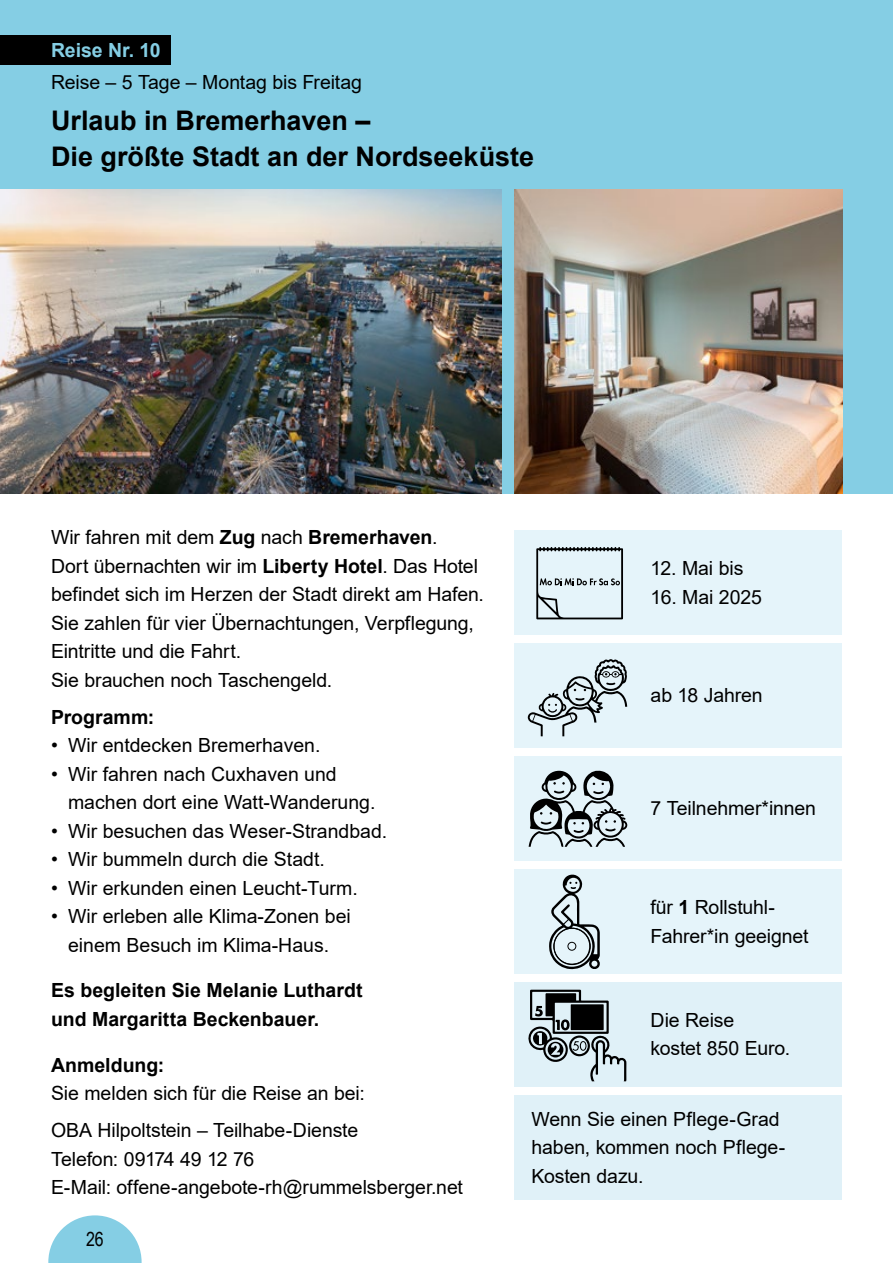
<style>
.page{position:relative;width:893px;height:1263px;background:#fff}
.page>*{position:absolute;margin:0;border:0;box-sizing:border-box;transform-origin:0 0}
.t1{font:700 27px/36px "Arial";color:#000}
.t2{font:19.5px/28.5px "Arial";letter-spacing:-.005em;color:#000}
.t3{font:700 19.5px/28.5px "Arial";color:#000}
.t4{font:700 19.5px "Arial";color:#85cee4}
.t5{font:19.5px "Arial Narrow";color:#000}
.s1{font-weight:700}
</style>
<div class="page">
<svg style="left:48px;top:1215px;width:94px;height:48px"></svg>
<div style="left:0;top:0;width:893px;height:493px;background:#85cee4"></div>
<div style="left:514px;top:1095px;width:328px;height:104px;background:#e0f1f8"></div>
<div style="left:514px;top:982px;width:328px;height:104px;background:#e0f1f8"></div>
<svg style="left:528px;top:990px;width:98px;height:91px"></svg>
<div style="left:514px;top:756px;width:328px;height:104px;background:#e5f4fa"></div>
<div style="left:515px;top:643px;width:327px;height:104px;background:#e5f4fa"></div>
<svg style="left:527px;top:659px;width:100px;height:77px"></svg>
<div style="left:515px;top:530px;width:327px;height:104px;background:#e5f4fa"></div>
<img style="left:515px;top:189px;width:328px;height:304px">
<img style="left:0;top:190px;width:502px;height:303px">
<div style="left:0;top:35px;width:170px;height:30px;background:#000"></div>
<svg style="left:536px;top:547px;width:87px;height:72px"></svg>
<svg style="left:528px;top:770px;width:99px;height:77px"></svg>
<div style="left:514px;top:869px;width:328px;height:104px;background:#e5f4fa"></div>
<svg style="left:549px;top:874px;width:51px;height:96px"></svg>
<p class="t4" style="left:51px;top:36px;width:111px">Reise Nr. 10</p>
<p class="t2" style="left:51px;top:68px;width:312px">Reise – 5 Tage – Montag bis Freitag</p>
<h1 class="t1" style="left:51px;top:103px;width:485px">Urlaub in Bremerhaven –<br>Die größte Stadt an der Nordseeküste</h1>
<p class="t4" style="left:140px;top:36px;width:24px">xx</p>
<p class="t2" style="left:51px;top:68px;width:184px">Projekt-Tage / 4 Tage</p>
<h1 class="t1" style="left:51px;top:130px;width:68px">Head</h1>
<p class="t2" style="left:51px;top:523px;width:434px">Wir fahren mit dem <span class="s1">Zug</span> nach <span class="s1">Bremerhaven</span>.<br>Dort übernachten wir im <span class="s1">Liberty Hotel</span>. Das Hotel befindet sich im Herzen der Stadt direkt am Hafen.<br>Sie zahlen für vier Übernachtungen, Verpflegung, Eintritte und die Fahrt.<br>Sie brauchen noch Taschengeld.</p>
<p class="t3" style="left:51px;top:703px;width:105px">Programm:</p>
<p class="t2" style="left:51px;top:731px;width:271px">• Wir entdecken Bremerhaven.</p>
<p class="t2" style="left:68px;top:760px;width:309px;text-indent:-17px">• Wir fahren nach Cuxhaven und machen dort eine Watt-Wanderung.</p>
<p class="t2" style="left:51px;top:817px;width:338px">• Wir besuchen das Weser-Strandbad.</p>
<p class="t2" style="left:51px;top:845px;width:275px">• Wir bummeln durch die Stadt.</p>
<p class="t2" style="left:51px;top:874px;width:308px">• Wir erkunden einen Leucht-Turm.</p>
<p class="t2" style="left:51px;top:902px;width:301px;text-align:center">• Wir erleben alle Klima-Zonen bei einem Besuch im Klima-Haus.</p>
<p class="t3" style="left:51px;top:976px;width:313px">Es begleiten Sie Melanie Luthardt und Margaritta Beckenbauer.</p>
<p class="t3" style="left:51px;top:1051px;width:115px">Anmeldung:</p>
<p class="t2" style="left:51px;top:1074px;width:315px;line-height:37px">Sie melden sich für die Reise an bei:<br>OBA Hilpoltstein – Teilhabe-Dienste</p>
<p class="t2" style="left:51px;top:1144px;width:413px">Telefon: 09174 49 12 76<br>E-Mail: offene-angebote-rh@rummelsberger.net</p>
<p class="t5" style="left:86px;top:1224px;width:19px">26</p>
<p class="t2" style="left:651px;top:554px;width:94px">12. Mai bis</p>
<p class="t2" style="left:651px;top:582px;width:113px">16. Mai 2025</p>
<p class="t2" style="left:651px;top:681px;width:114px">ab 18 Jahren</p>
<p class="t2" style="left:678px;top:681px;width:22px">xx</p>
<p class="t2" style="left:650px;top:794px;width:167px">7 Teilnehmer*innen</p>
<p class="t2" style="left:651px;top:794px;width:147px">xx Teilnehmende</p>
<p class="t2" style="left:650px;top:893px;width:160px">für <span class="s1">1</span> Rollstuhl-<br>Fahrer*in geeignet</p>
<p class="t2" style="left:651px;top:1006px;width:141px">Die Reise kostet xxx Euro.</p>
<p class="t2" style="left:651px;top:1034px;width:141px">kostet 850 Euro.</p>
<p class="t2" style="left:531px;top:1104px;width:255px">Wenn Sie einen Pflege-Grad haben, kommen noch Pflege-<br>Kosten dazu.</p>
</div>
